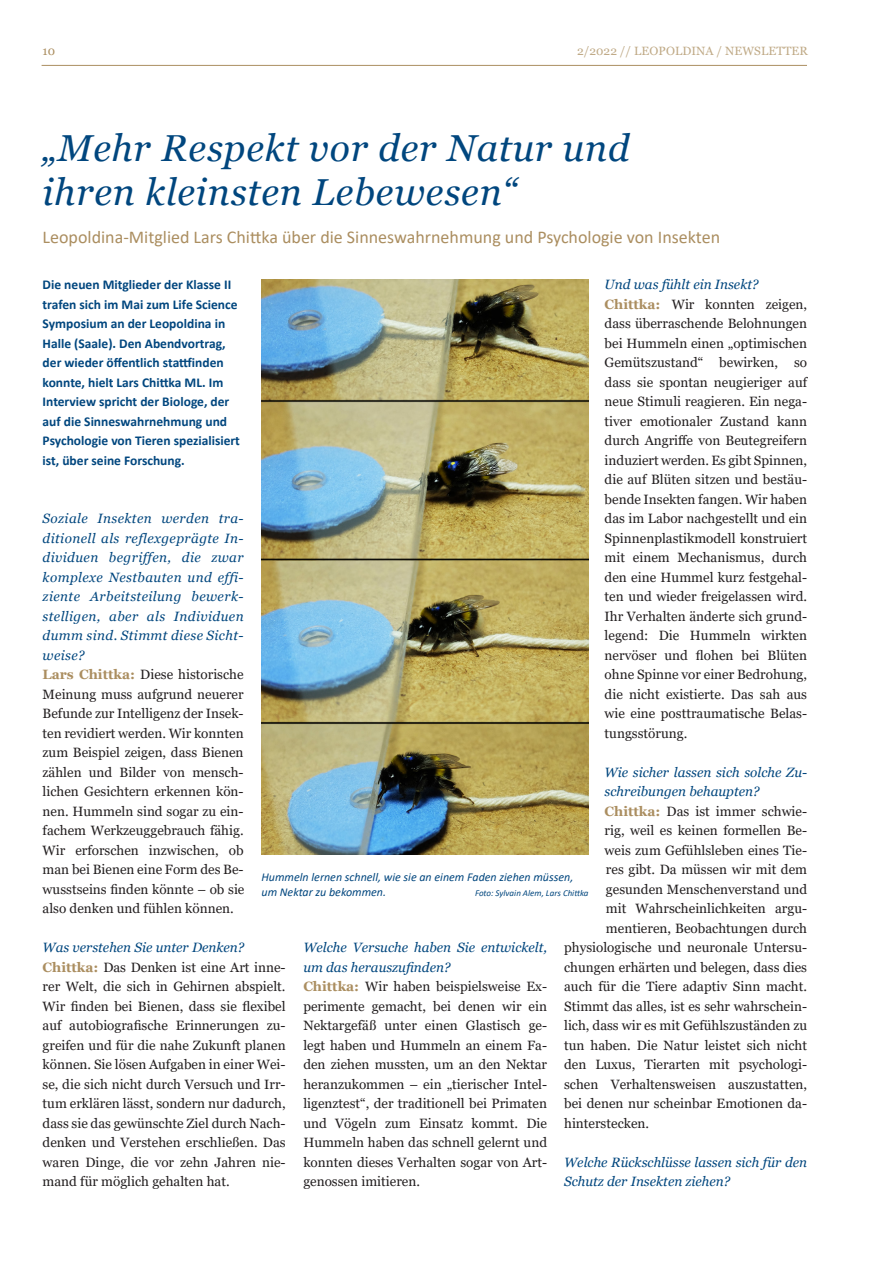
<style>
.page{position:relative;width:893px;height:1263px;background:#fff}
.page>*{position:absolute;margin:0;border:0;box-sizing:border-box;transform-origin:0 0}
.Headline_2___mittel{font:italic 37.5px/43.5px "Georgia";letter-spacing:.02em;color:#00467e}
.t1{font:18px "Calibri";color:#ab8e60}
.Fliesstext{font:13.5px/19.5px "Georgia";color:#231f20;text-align:justify}
.Interview_-_Frage{font:italic 13.5px/19.5px "Georgia";color:#00467e}
.t2{font:700 13.5px/19.5px "Calibri";color:#00467e}
.Fliesstext-2{font:italic 13.5px/19.5px "Georgia";color:#00467e}
.t3{font:italic 12px/15px "Calibri";color:#00467e}
.t4{font:12px "Georgia";letter-spacing:.01em;color:#c0aa87}
.t5{font:12px "Georgia";color:#ab8e60}
.t6{font:italic 9px "Calibri";color:#00467e}
.s1{font-weight:700;color:#ab8e60}
</style>
<div class="page">
<hr style="left:42px;top:65px;width:765px;height:1px;background:#ab8e60">
<img style="left:261px;top:280px;width:328px;height:575px">
<p class="t5" style="left:43px;top:44px;width:14px">10</p>
<p class="t4" style="left:577px;top:44px;width:232px">2/2022 // LEOPOLDINA / NEWSLETTER</p>
<p class="Headline_2___mittel" style="left:43px;top:127px;width:588px">„Mehr Respekt vor der Natur und ihren kleinsten Lebewesen“</p>
<p class="t1" style="left:43px;top:225px;width:679px">Leopoldina-Mitglied Lars Chittka über die Sinneswahrnehmung und Psychologie von Insekten</p>
<p class="Fliesstext-2" style="left:605px;top:275px;width:155px">Und was fühlt ein Insekt?</p>
<p class="Fliesstext" style="left:605px;top:295px;width:204px"><span class="s1">Chittka:</span> Wir konnten zeigen, dass überraschende Belohnungen bei Hummeln einen „optimischen Gemütszustand“ bewirken, so dass sie spontan neugieriger auf neue Stimuli reagieren. Ein nega&shy;tiver emotionaler Zustand kann durch Angriffe von Beutegreifern induziert werden. Es gibt Spinnen, die auf Blüten sitzen und bestäu&shy;bende Insekten fangen. Wir haben das im Labor nachgestellt und ein Spinnenplastikmodell konstruiert mit einem Mechanismus, durch den eine Hummel kurz festgehal&shy;ten und wieder freigelassen wird.<br>Ihr Verhalten änderte sich grund&shy;legend: Die Hummeln wirkten nervöser und flohen bei Blüten ohne Spinne vor einer Bedrohung, die nicht existierte. Das sah aus wie eine posttraumatische Belas&shy;tungsstörung.</p>
<p class="Fliesstext-2" style="left:605px;top:762px;width:204px">Wie sicher lassen sich solche Zu&shy;schreibungen behaupten?</p>
<p class="Fliesstext" style="left:605px;top:802px;width:204px"><span class="s1">Chittka:</span> Das ist immer schwie-</p>
<p class="Fliesstext" style="left:605px;top:821px;width:204px">rig, weil es keinen formellen Be-</p>
<p class="Fliesstext" style="left:605px;top:841px;width:204px">weis zum Gefühlsleben eines Tie-</p>
<p class="Fliesstext" style="left:606px;top:860px;width:203px">res gibt. Da müssen wir mit dem</p>
<p class="Fliesstext" style="left:606px;top:880px;width:203px">gesunden Menschenverstand und</p>
<p class="Fliesstext" style="left:606px;top:899px;width:203px">mit Wahrscheinlichkeiten argu-</p>
<p class="Fliesstext" style="left:606px;top:919px;width:203px">mentieren, Beobachtungen durch</p>
<p class="Fliesstext" style="left:564px;top:938px;width:244px">physiologische und neuronale Untersu-</p>
<p class="Fliesstext" style="left:564px;top:958px;width:244px">chungen erhärten und belegen, dass dies</p>
<p class="Fliesstext" style="left:564px;top:977px;width:244px">auch für die Tiere adaptiv Sinn macht.</p>
<p class="Fliesstext" style="left:564px;top:997px;width:244px">Stimmt das alles, ist es sehr wahrschein-</p>
<p class="Fliesstext" style="left:564px;top:1016px;width:244px">lich, dass wir es mit Gefühlszuständen zu</p>
<p class="Fliesstext" style="left:564px;top:1036px;width:244px">tun haben. Die Natur leistet sich nicht</p>
<p class="Fliesstext" style="left:564px;top:1055px;width:244px">den Luxus, Tierarten mit psychologi-</p>
<p class="Fliesstext" style="left:564px;top:1075px;width:244px">schen Verhaltensweisen auszustatten,</p>
<p class="Fliesstext" style="left:564px;top:1094px;width:244px">bei denen nur scheinbar Emotionen da-</p>
<p class="Fliesstext" style="left:564px;top:1114px;width:87px">hinterstecken.</p>
<p class="Interview_-_Frage" style="left:564px;top:1152px;width:245px">Welche Rückschlüsse lassen sich für den<br>Schutz der Insekten ziehen?</p>
<p class="t2" style="left:43px;top:275px;width:199px">Die neuen Mitglieder der Klasse II trafen sich im Mai zum Life Science Symposium an der Leopoldina in Halle (Saale). Den Abendvortrag, der wieder öffentlich stattfinden konnte, hielt Lars Chittka ML. Im Interview spricht der Biologe, der auf die Sinneswahrnehmung und Psychologie von Tieren spezialisiert ist, über seine Forschung.</p>
<p class="Interview_-_Frage" style="left:43px;top:509px;width:202px;text-align:justify">Soziale Insekten werden tra&shy;ditionell als reflexgeprägte In&shy;dividuen begriffen, die zwar komplexe Nestbauten und effi&shy;ziente Arbeitsteilung bewerk&shy;stelligen, aber als Individuen dumm sind. Stimmt diese Sicht&shy;weise?</p>
<p class="Fliesstext" style="left:43px;top:665px;width:203px"><span class="s1">Lars Chittka:</span> Diese historische Meinung muss aufgrund neuerer Befunde zur Intelligenz der Insek&shy;ten revidiert werden. Wir konnten zum Beispiel zeigen, dass Bienen zählen und Bilder von mensch&shy;lichen Gesichtern erkennen kön&shy;nen. Hummeln sind sogar zu ein&shy;fachem Werkzeuggebrauch fähig.<br>Wir erforschen inzwischen, ob man bei Bienen eine Form des Be&shy;wusstseins finden könnte – ob sie also denken und fühlen können.</p>
<p class="Interview_-_Frage" style="left:43px;top:938px;width:203px">Was verstehen Sie unter Denken?</p>
<p class="Fliesstext" style="left:43px;top:958px;width:245px"><span class="s1">Chittka:</span> Das Denken ist eine Art inne&shy;rer Welt, die sich in Gehirnen abspielt.<br>Wir finden bei Bienen, dass sie flexibel auf autobiografische Erinnerungen zu&shy;greifen und für die nahe Zukunft planen können. Sie lösen Aufgaben in einer Wei&shy;se, die sich nicht durch Versuch und Irr&shy;tum erklären lässt, sondern nur dadurch, dass sie das gewünschte Ziel durch Nach&shy;denken und Verstehen erschließen. Das waren Dinge, die vor zehn Jahren nie&shy;mand für möglich gehalten hat.</p>
<p class="t3" style="left:261px;top:869px;width:313px">Hummeln lernen schnell, wie sie an einem Faden ziehen müssen, um Nektar zu bekommen.</p>
<p class="t6" style="left:475px;top:887px;width:115px">Foto: Sylvain Alem, Lars Chittka</p>
<p class="Interview_-_Frage" style="left:303px;top:938px;width:245px">Welche Versuche haben Sie entwickelt, um das herauszufinden?</p>
<p class="Fliesstext" style="left:303px;top:977px;width:245px"><span class="s1">Chittka:</span> Wir haben beispielsweise Ex&shy;perimente gemacht, bei denen wir ein Nektargefäß unter einen Glastisch ge&shy;legt haben und Hummeln an einem Fa&shy;den ziehen mussten, um an den Nektar heranzukommen – ein „tierischer Intel&shy;ligenztest“, der traditionell bei Primaten und Vögeln zum Einsatz kommt. Die Hummeln haben das schnell gelernt und konnten dieses Verhalten sogar von Art&shy;genossen imitieren.</p>
</div>
